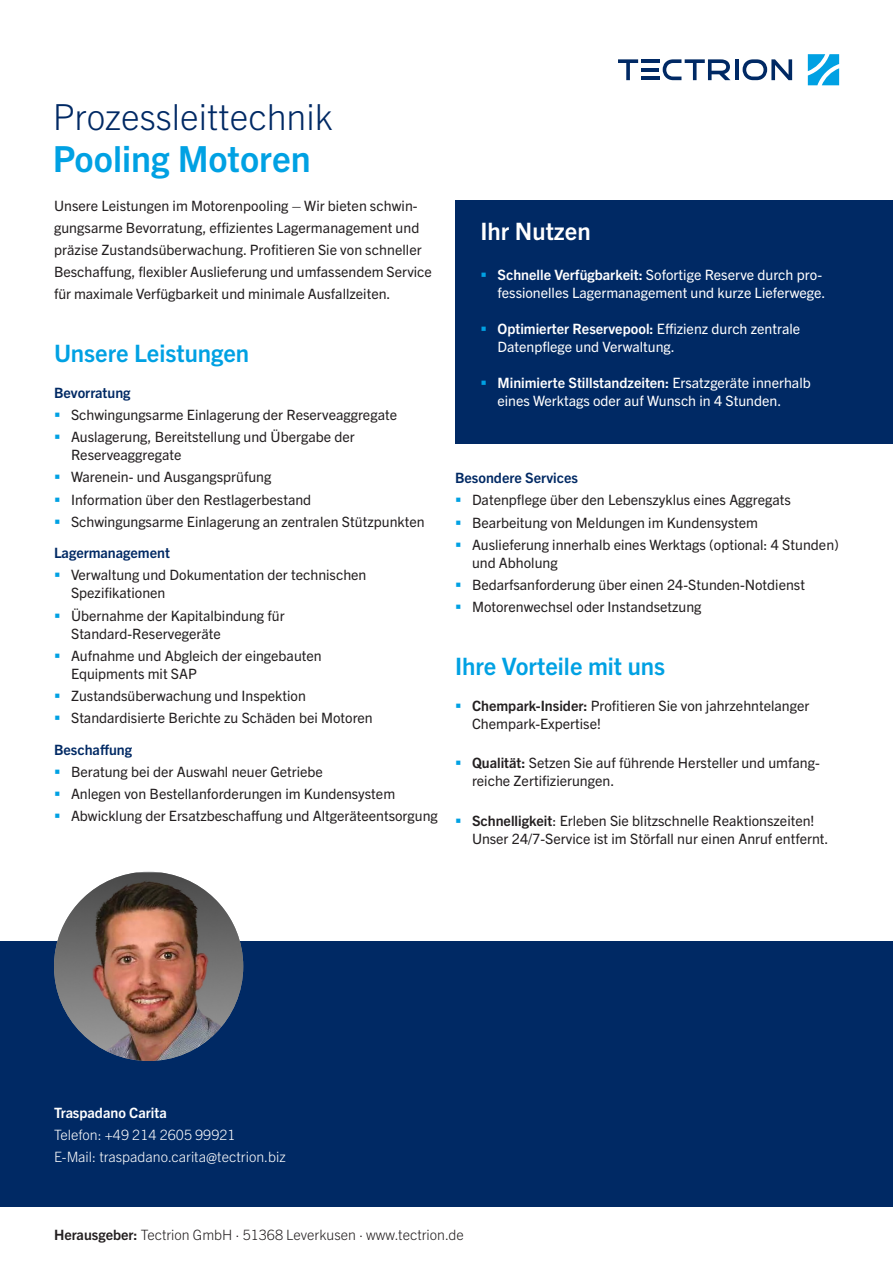
<style>
.page{position:relative;width:893px;height:1263px;background:#fff}
.page>*{position:absolute;margin:0;border:0;box-sizing:border-box;transform-origin:0 0}
.t1{font:300 36px/42px "Trade Gothic Next LT Pro";color:#002964}
.t2{font:700 24px "Trade Gothic Next LT Pro";color:#00a1e3}
.t3{font:700 24px "Trade Gothic Next LT Pro";color:#fff}
.t4{font:14.25px/18px "Trade Gothic Next LT Pro";color:#231f20}
.t5{font:14.25px/18px "Trade Gothic Next LT Pro";color:#fff}
.t6{font:300 14.25px "Trade Gothic Next LT Pro";color:#fff}
.t7{font:300 14.25px "Trade Gothic Next LT Pro";color:#231f20}
.Fließtext{font:700 14.25px "Trade Gothic Next LT Pro";color:#002964}
.t8{font:700 14.25px "Trade Gothic Next LT Pro";color:#fff}
.s1{font-weight:700;color:#00a1e3}
.s2{font-weight:700}
</style>
<div class="page">
<div style="left:0;top:941px;width:893px;height:265px;background:#002964"></div>
<svg style="left:808px;top:54px;width:31px;height:31px"></svg>
<svg style="left:618px;top:59px;width:20px;height:21px"></svg>
<svg style="left:663px;top:59px;width:67px;height:21px"></svg>
<hr style="left:735px;top:59px;width:3px;height:21px;background:#002964">
<svg style="left:743px;top:59px;width:49px;height:21px"></svg>
<hr style="left:641px;top:68px;width:18px;height:3px;background:#002964">
<hr style="left:641px;top:59px;width:18px;height:4px;background:#002964">
<hr style="left:641px;top:77px;width:18px;height:3px;background:#002964">
<div style="left:455px;top:200px;width:438px;height:243px;background:#002964"></div>
<img style="left:54px;top:872px;width:189px;height:189px">
<p class="t1" style="left:53px;top:93px;width:282px">Prozessleittechnik<br><span class="s1">Pooling Motoren</span></p>
<p class="t4" style="left:54px;top:193px;width:379px;line-height:22.2px">Unsere Leistungen im Motorenpooling – Wir bieten schwin&shy;gungsarme Bevorratung, effizientes Lagermanagement und präzise Zustandsüberwachung. Profitieren Sie von schneller Beschaffung, flexibler Auslieferung und umfassendem Service für maximale Verfügbarkeit und minimale Ausfallzeiten.</p>
<p class="t2" style="left:54px;top:336px;width:197px">Unsere Leistungen</p>
<p class="Fließtext" style="left:54px;top:382px;width:78px">Bevorratung</p>
<p class="t4" style="left:71px;top:405px;width:328px">Schwingungsarme Einlagerung der Reserveaggregate</p>
<p class="t4" style="left:71px;top:427px;width:285px">Auslagerung, Bereitstellung und Übergabe der<br>Reserveaggregate</p>
<p class="t4" style="left:71px;top:467px;width:202px">Warenein- und Ausgangsprüfung</p>
<p class="t4" style="left:71px;top:489px;width:242px">Information über den Restlagerbestand</p>
<p class="t4" style="left:71px;top:512px;width:355px">Schwingungsarme Einlagerung an zentralen Stützpunkten</p>
<p class="Fließtext" style="left:54px;top:543px;width:117px">Lagermanagement</p>
<p class="t4" style="left:71px;top:565px;width:297px">Verwaltung und Dokumentation der technischen<br>Spezifikationen</p>
<p class="t4" style="left:71px;top:605px;width:215px">Übernahme der Kapitalbindung für<br>Standard-Reservegeräte</p>
<p class="t4" style="left:71px;top:646px;width:252px">Aufnahme und Abgleich der eingebauten<br>Equipments mit SAP</p>
<p class="t4" style="left:71px;top:686px;width:236px">Zustandsüberwachung und Inspektion</p>
<p class="t4" style="left:71px;top:708px;width:303px">Standardisierte Berichte zu Schäden bei Motoren</p>
<p class="Fließtext" style="left:54px;top:739px;width:80px">Beschaffung</p>
<p class="t4" style="left:71px;top:762px;width:253px">Beratung bei der Auswahl neuer Getriebe</p>
<p class="t4" style="left:71px;top:784px;width:326px">Anlegen von Bestellanforderungen im Kundensystem</p>
<p class="t4" style="left:71px;top:806px;width:368px">Abwicklung der Ersatzbeschaffung und Altgeräteentsorgung</p>
<p class="t3" style="left:480px;top:214px;width:112px">Ihr Nutzen</p>
<p class="t5" style="left:497px;top:265px;width:329px"><span class="s2">Schnelle Verfügbarkeit:</span> Sofortige Reserve durch pro&shy;fessionelles Lagermanagement und kurze Lieferwege.</p>
<p class="t5" style="left:497px;top:319px;width:304px"><span class="s2">Optimierter Reservepool:</span> Effizienz durch zentrale<br>Datenpflege und Verwaltung.</p>
<p class="t5" style="left:497px;top:373px;width:315px"><span class="s2">Minimierte Stillstandzeiten:</span> Ersatzgeräte innerhalb eines Werktags oder auf Wunsch in 4 Stunden.</p>
<p class="Fließtext" style="left:455px;top:468px;width:124px">Besondere Services</p>
<p class="t4" style="left:472px;top:490px;width:320px">Datenpflege über den Lebenszyklus eines Aggregats</p>
<p class="t4" style="left:472px;top:512px;width:287px">Bearbeitung von Meldungen im Kundensystem</p>
<p class="t4" style="left:472px;top:535px;width:368px">Auslieferung innerhalb eines Werktags (optional: 4 Stunden) und Abholung</p>
<p class="t4" style="left:472px;top:575px;width:334px">Bedarfsanforderung über einen 24-Stunden-Notdienst</p>
<p class="t4" style="left:472px;top:597px;width:231px">Motorenwechsel oder Instandsetzung</p>
<p class="t2" style="left:455px;top:649px;width:212px">Ihre Vorteile mit uns</p>
<p class="t4" style="left:472px;top:696px;width:339px"><span class="s2">Chempark-Insider:</span> Profitieren Sie von jahrzehntelanger<br>Chempark-Expertise!</p>
<p class="t4" style="left:472px;top:753px;width:348px"><span class="s2">Qualität:</span> Setzen Sie auf führende Hersteller und umfang&shy;reiche Zertifizierungen.</p>
<p class="t4" style="left:472px;top:811px;width:358px"><span class="s2">Schnelligkeit</span>: Erleben Sie blitzschnelle Reaktionszeiten!<br>Unser 24/7-Service ist im Störfall nur einen Anruf entfernt.</p>
<p class="t8" style="left:54px;top:1103px;width:114px">Traspadano Carita</p>
<p class="t6" style="left:54px;top:1125px;width:183px">Telefon: +49 214 2605 99921</p>
<p class="t6" style="left:54px;top:1147px;width:233px">E-Mail: traspadano.carita@tectrion.biz</p>
<p class="t7" style="left:54px;top:1224px;width:411px"><span class="s2">Herausgeber:</span> Tectrion GmbH · 51368 Leverkusen · www.tectrion.de</p>
</div>
